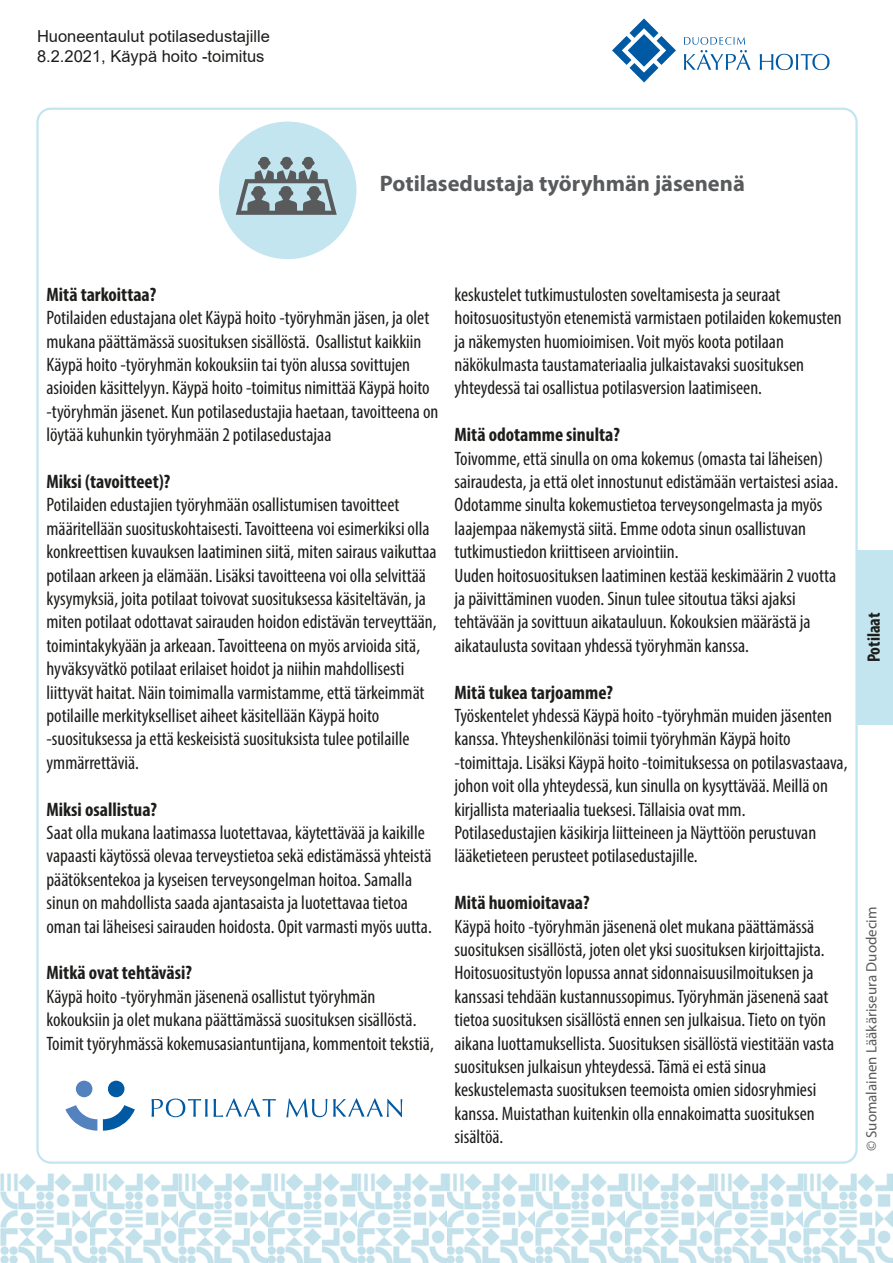
<style>
.page{position:relative;width:893px;height:1263px;background:#fff}
.page>*{position:absolute;margin:0;border:0;box-sizing:border-box;transform-origin:0 0}
.t1{font:700 22.5px "Myriad Pro";color:#595a5c}
.t2{font:condensed 19.5px/23.4px "Myriad Pro";color:#1d1d1b}
.t3{font:700 condensed 19.5px "Myriad Pro";color:#1d1d1b}
.t4{font:700 condensed 18px "Myriad Pro";color:#1d1d1b}
.t5{font:16.5px/19.8px "Arial";color:#1d1d1b}
.t6{font:15px "Myriad Pro";color:#595a5c}
</style>
<div class="page">
<img style="left:0;top:1174px;width:892px;height:89px">
<div style="left:220px;top:123px;width:135px;height:135px;background:#c3e5ef;border-radius:50%"></div>
<svg style="left:236px;top:157px;width:101px;height:58px"></svg>
<svg style="left:612px;top:18px;width:64px;height:64px"></svg>
<svg style="left:684px;top:37px;width:145px;height:33px"></svg>
<div style="left:76px;top:1081px;width:16px;height:16px;background:#5382bf;border-radius:50%"></div>
<div style="left:108px;top:1081px;width:16px;height:16px;background:#0059a3;border-radius:50%"></div>
<svg style="left:65px;top:1105px;width:32px;height:25px"></svg>
<svg style="left:103px;top:1105px;width:32px;height:25px"></svg>
<svg style="left:152px;top:1098px;width:56px;height:19px"></svg>
<svg style="left:214px;top:1098px;width:62px;height:19px"></svg>
<svg style="left:286px;top:1098px;width:41px;height:19px"></svg>
<svg style="left:333px;top:1098px;width:69px;height:19px"></svg>
<div style="left:858px;top:551px;width:35px;height:174px;background:#c3e5ef"></div>
<p class="t5" style="left:37px;top:26px;width:234px">Huoneentaulut potilasedustajille<br>8.2.2021, Käypä hoito -toimitus</p>
<p class="t1" style="left:380px;top:169px;width:366px">Potilasedustaja työryhmän jäsenenä</p>
<p class="t3" style="left:46px;top:282px;width:111px">Mitä tarkoittaa?</p>
<p class="t2" style="left:46px;top:306px;width:393px">Potilaiden edustajana olet Käypä hoito -työryhmän jäsen, ja olet mukana päättämässä suosituksen sisällöstä. Osallistut kaikkiin Käypä hoito -työryhmän kokouksiin tai työn alussa sovittujen asioiden käsittelyyn. Käypä hoito -toimitus nimittää Käypä hoito -työryhmän jäsenet. Kun potilasedustajia haetaan, tavoitteena on löytää kuhunkin työryhmään 2 potilasedustajaa</p>
<p class="t3" style="left:46px;top:469px;width:125px">Miksi (tavoitteet)?</p>
<p class="t2" style="left:46px;top:493px;width:392px">Potilaiden edustajien työryhmään osallistumisen tavoitteet määritellään suosituskohtaisesti. Tavoitteena voi esimerkiksi olla konkreettisen kuvauksen laatiminen siitä, miten sairaus vaikuttaa potilaan arkeen ja elämään. Lisäksi tavoitteena voi olla selvittää kysymyksiä, joita potilaat toivovat suosituksessa käsiteltävän, ja miten potilaat odottavat sairauden hoidon edistävän terveyttään, toimintakykyään ja arkeaan. Tavoitteena on myös arvioida sitä, hyväksyvätkö potilaat erilaiset hoidot ja niihin mahdollisesti liittyvät haitat. Näin toimimalla varmistamme, että tärkeimmät potilaille merkitykselliset aiheet käsitellään Käypä hoito -suosituksessa ja että keskeisistä suosituksista tulee potilaille ymmärrettäviä.</p>
<p class="t3" style="left:46px;top:797px;width:112px">Miksi osallistua?</p>
<p class="t2" style="left:46px;top:821px;width:387px">Saat olla mukana laatimassa luotettavaa, käytettävää ja kaikille vapaasti käytössä olevaa terveystietoa sekä edistämässä yhteistä päätöksentekoa ja kyseisen terveysongelman hoitoa. Samalla sinun on mahdollista saada ajantasaista ja luotettavaa tietoa oman tai läheisesi sairauden hoidosta. Opit varmasti myös uutta.</p>
<p class="t3" style="left:46px;top:961px;width:147px">Mitkä ovat tehtäväsi?</p>
<p class="t2" style="left:46px;top:984px;width:389px">Käypä hoito -työryhmän jäsenenä osallistut työryhmän kokouksiin ja olet mukana päättämässä suosituksen sisällöstä.<br>Toimit työryhmässä kokemusasiantuntijana, kommentoit tekstiä,</p>
<p class="t2" style="left:454px;top:282px;width:389px">keskustelet tutkimustulosten soveltamisesta ja seuraat hoitosuositustyön etenemistä varmistaen potilaiden kokemusten ja näkemysten huomioimisen. Voit myös koota potilaan näkökulmasta taustamateriaalia julkaistavaksi suosituksen yhteydessä tai osallistua potilasversion laatimiseen.</p>
<p class="t3" style="left:454px;top:422px;width:167px">Mitä odotamme sinulta?</p>
<p class="t2" style="left:454px;top:446px;width:385px">Toivomme, että sinulla on oma kokemus (omasta tai läheisen) sairaudesta, ja että olet innostunut edistämään vertaistesi asiaa.<br>Odotamme sinulta kokemustietoa terveysongelmasta ja myös laajempaa näkemystä siitä. Emme odota sinun osallistuvan tutkimustiedon kriittiseen arviointiin.<br>Uuden hoitosuosituksen laatiminen kestää keskimäärin 2 vuotta ja päivittäminen vuoden. Sinun tulee sitoutua täksi ajaksi tehtävään ja sovittuun aikatauluun. Kokouksien määrästä ja aikataulusta sovitaan yhdessä työryhmän kanssa.</p>
<p class="t3" style="left:454px;top:680px;width:160px">Mitä tukea tarjoamme?</p>
<p class="t2" style="left:454px;top:704px;width:394px">Työskentelet yhdessä Käypä hoito -työryhmän muiden jäsenten kanssa. Yhteyshenkilönäsi toimii työryhmän Käypä hoito -toimittaja. Lisäksi Käypä hoito -toimituksessa on potilasvastaava, johon voit olla yhteydessä, kun sinulla on kysyttävää. Meillä on kirjallista materiaalia tueksesi. Tällaisia ovat mm.<br>Potilasedustajien käsikirja liitteineen ja Näyttöön perustuvan lääketieteen perusteet potilasedustajille.</p>
<p class="t3" style="left:454px;top:890px;width:137px">Mitä huomioitavaa?</p>
<p class="t2" style="left:454px;top:914px;width:381px">Käypä hoito -työryhmän jäsenenä olet mukana päättämässä suosituksen sisällöstä, joten olet yksi suosituksen kirjoittajista.<br>Hoitosuositustyön lopussa annat sidonnaisuusilmoituksen ja kanssasi tehdään kustannussopimus. Työryhmän jäsenenä saat tietoa suosituksen sisällöstä ennen sen julkaisua. Tieto on työn aikana luottamuksellista. Suosituksen sisällöstä viestitään vasta suosituksen julkaisun yhteydessä. Tämä ei estä sinua keskustelemasta suosituksen teemoista omien sidosryhmiesi kanssa. Muistathan kuitenkin olla ennakoimatta suosituksen sisältöä.</p>
<p class="t4" style="left:863px;top:662px;width:51px;rotate:-90deg">Potilaat</p>
<p class="t6" style="left:862px;top:1151px;width:246px;rotate:-90deg">© Suomalainen Lääkäriseura Duodecim</p>
</div>
